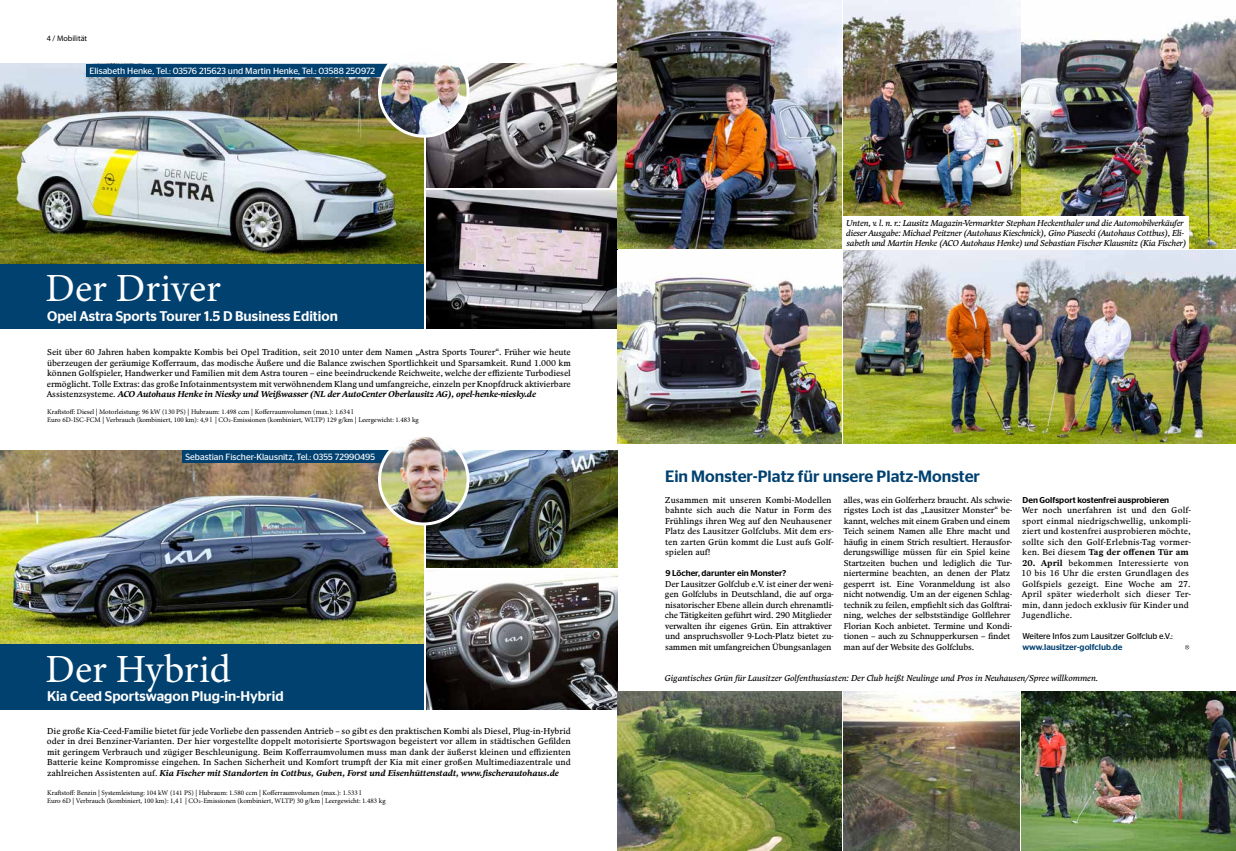
<style>
.page{position:relative;width:1236px;height:851px;background:#fff}
.page>*{position:absolute;margin:0;border:0;box-sizing:border-box;transform-origin:0 0}
.t1{font:40px "Minion Pro";color:#fff}
.t2{font:500 16.4px "Stag Sans";color:#004170}
.t3{font:500 14px "Stag Sans";color:#fff}
.t4{font:9px "Stag Sans";color:#fff}
.t5{font:8.5px/10.5px "Comenia Text Pro";letter-spacing:-.02em;color:#000;text-align:justify}
.t6{font:italic 8.5px/10px "Comenia Text Pro";letter-spacing:-.02em;color:#000}
.t7{font:8.5px/10.5px "Comenia Text Pro";color:#000}
.t8{font:8.5px/10.5px "Comenia Text Pro";letter-spacing:.01em;color:#000}
.t9{font:italic 8.5px "Comenia Text Pro";color:#000}
.t10{font:500 8.5px "Stag Sans";color:#000}
.t11{font:8.5px "Stag Sans";color:#000}
.t12{font:500 8.5px "Stag Sans";color:#004170}
.t13{font:8px "Myriad Pro";color:#000}
.t14{font:7px/8.4px "Minion Pro";color:#000}
.s1{font-weight:700;font-style:italic}
.s2{font-weight:700}
</style>
<div class="page">
<img style="left:427px;top:450px;width:191px;height:117px">
<img style="left:427px;top:573px;width:191px;height:136px">
<img style="left:0;top:450px;width:424px;height:194px">
<div style="left:0;top:644px;width:424px;height:65px;background:#004170"></div>
<div style="left:182px;top:450px;width:212px;height:13px;background:#004170"></div>
<img style="left:379px;top:435px;width:89px;height:89px;border-radius:44px">
<div style="left:378px;top:434px;width:92px;height:91px;border:3px solid #fff;border-radius:50%"></div>
<img style="left:427px;top:64px;width:191px;height:123px">
<img style="left:427px;top:190px;width:191px;height:138px">
<img style="left:0;top:64px;width:424px;height:200px">
<div style="left:0;top:264px;width:424px;height:64px;background:#004170"></div>
<div style="left:86px;top:64px;width:306px;height:13px;background:#004170"></div>
<img style="left:379px;top:47px;width:89px;height:89px;border-radius:44px">
<div style="left:378px;top:46px;width:92px;height:92px;border:3px solid #fff;border-radius:50%"></div>
<img style="left:618px;top:277px;width:223px;height:167px">
<img style="left:843px;top:250px;width:393px;height:194px">
<img style="left:618px;top:0;width:402px;height:248px">
<img style="left:1022px;top:17px;width:214px;height:231px">
<img style="left:843px;top:691px;width:177px;height:159px">
<img style="left:1022px;top:691px;width:214px;height:159px">
<svg style="left:1185px;top:645px;width:4px;height:4px"></svg>
<div style="left:843px;top:216px;width:346px;height:32px;background:#fff"></div>
<img style="left:618px;top:691px;width:223px;height:159px">
<p class="t13" style="left:47px;top:33px;width:42px">4 / Mobilität</p>
<p class="t4" style="left:89px;top:66px;width:287px">Elisabeth Henke, Tel.: 03576 215623 und Martin Henke, Tel.: 03588 250972</p>
<h1 class="t1" style="left:45px;top:261px;width:177px">Der Driver</h1>
<h3 class="t3" style="left:47px;top:308px;width:292px">Opel Astra Sports Tourer 1.5 D Business Edition</h3>
<p class="t5" style="left:47px;top:347px;width:526px">Seit über 60 Jahren haben kompakte Kombis bei Opel Tradition, seit 2010 unter dem Namen „Astra Sports Tourer“. Früher wie heute überzeugen der geräumige Kofferraum, das modische Äußere und die Balance zwischen Sportlichkeit und Sparsamkeit. Rund 1.000 km können Golfspieler, Handwerker und Familien mit dem Astra touren – eine beeindruckende Reichweite, welche der effiziente Turbodiesel ermöglicht. Tolle Extras: das große Infotainmentsystem mit verwöhnendem Klang und umfangreiche, einzeln per Knopfdruck aktivierbare Assistenzsysteme. <span class="s1">ACO Autohaus Henke in Niesky und Weißwasser (NL der AutoCenter Oberlausitz AG), opel-henke-niesky.de</span></p>
<p class="t14" style="left:47px;top:407px;width:373px">Kraftstoff: Diesel | Motorleistung: 96 kW (130 PS) | Hubraum: 1.498 ccm | Kofferraumvolumen (max.): 1.634 l<br>Euro 6D-ISC-FCM | Verbrauch (kombiniert, 100 km): 4,9 l | CO2-Emissionen (kombiniert, WLTP) 129 g/km | Leergewicht: 1.483 kg</p>
<p class="t4" style="left:185px;top:452px;width:191px">Sebastian Fischer-Klausnitz, Tel.: 0355 72990495</p>
<h1 class="t1" style="left:45px;top:642px;width:187px">Der Hybrid</h1>
<h3 class="t3" style="left:47px;top:688px;width:238px">Kia Ceed Sportswagon Plug-in-Hybrid</h3>
<p class="t5" style="left:47px;top:725px;width:525px">Die große Kia-Ceed-Familie bietet für jede Vorliebe den passenden Antrieb – so gibt es den praktischen Kombi als Diesel, Plug-in-Hybrid oder in drei Benziner-Varianten. Der hier vorgestellte doppelt motorisierte Sportswagon begeistert vor allem in städtischen Gefilden mit geringem Verbrauch und zügiger Beschleunigung. Beim Kofferraumvolumen muss man dank der äußerst kleinen und effizienten Batterie keine Kompromisse eingehen. In Sachen Sicherheit und Komfort trumpft der Kia mit einer großen Multimediazentrale und zahlreichen Assistenten auf. <span class="s1">Kia Fischer mit Standorten in Cottbus, Guben, Forst und Eisenhüttenstadt, www.fischerautohaus.de</span></p>
<p class="t14" style="left:47px;top:788px;width:340px">Kraftstoff: Benzin | Systemleistung: 104 kW (141 PS) | Hubraum: 1.580 ccm | Kofferraumvolumen (max.): 1.533 l<br>Euro 6D | Verbrauch (kombiniert, 100 km): 1,4 l | CO2-Emissionen (kombiniert, WLTP) 30 g/km | Leergewicht: 1.483 kg</p>
<p class="t6" style="left:846px;top:218px;width:342px">Unten, v. l. n. r.: Lausitz Magazin-Vermarkter Stephan Heckenthaler und die Automobilverkäufer dieser Ausgabe: Michael Peitzner (Autohaus Kieschnick), Gino Piasecki (Autohaus Cottbus), Eli&shy;sabeth und Martin Henke (ACO Autohaus Henke) und Sebastian Fischer Klausnitz (Kia Fischer)</p>
<h2 class="t2" style="left:665px;top:466px;width:316px">Ein Monster-Platz für unsere Platz-Monster</h2>
<p class="t5" style="left:843px;top:494px;width:171px;text-align:left">alles, was ein Golferherz braucht. Als schwie&shy;rigstes Loch ist das „Lausitzer Monster“ be&shy;kannt, welches mit einem Graben und einem Teich seinem Namen alle Ehre macht und häufig in einem Strich resultiert. Herausfor&shy;derungswillige müssen für ein Spiel keine Startzeiten buchen und lediglich die Tur&shy;niertermine beachten, an denen der Platz gesperrt ist. Eine Voranmeldung ist also nicht notwendig. Um an der eigenen Schlag&shy;technik zu feilen, empfiehlt sich das Golftrai&shy;ning, welches der selbstständige Golflehrer Florian Koch anbietet. Termine und Kondi&shy;tionen – auch zu Schnupperkursen – findet man auf der Website des Golfclubs.</p>
<p class="t10" style="left:1023px;top:494px;width:148px">Den Golfsport kostenfrei ausprobieren</p>
<p class="t7" style="left:665px;top:494px;width:170px">Zusammen mit unseren Kombi-Modellen bahnte sich auch die Natur in Form des Frühlings ihren Weg auf den Neuhausener Platz des Lausitzer Golfclubs. Mit dem ers&shy;ten zarten Grün kommt die Lust aufs Golf&shy;spielen auf!</p>
<p class="t10" style="left:665px;top:568px;width:123px">9 Löcher, darunter ein Monster?</p>
<p class="t5" style="left:665px;top:578px;width:171px;text-align:left">Der Lausitzer Golfclub e.V. ist einer der weni&shy;gen Golfclubs in Deutschland, die auf orga&shy;nisatorischer Ebene allein durch ehrenamtli&shy;che Tätigkeiten geführt wird. 290 Mitglieder verwalten ihr eigenes Grün. Ein attraktiver und anspruchsvoller 9-Loch-Platz bietet zu&shy;sammen mit umfangreichen Übungsanlagen</p>
<p class="t5" style="left:1022px;top:505px;width:170px">Wer noch unerfahren ist und den Golf&shy;sport einmal niedrigschwellig, unkompli&shy;ziert und kostenfrei ausprobieren möchte, sollte sich den Golf-Erlebnis-Tag vormer&shy;ken. Bei diesem <span class="s2">Tag der offenen Tür am</span></p>
<p class="t8" style="left:1021px;top:557px;width:171px"><span class="s2">20. April</span> bekommen Interessierte von 10 bis 16 Uhr die ersten Grundlagen des Golfspiels gezeigt. Eine Woche am 27.<br>April später wiederholt sich dieser Ter&shy;min, dann jedoch exklusiv für Kinder und Jugendliche.</p>
<p class="t11" style="left:1022px;top:631px;width:152px">Weitere Infos zum Lausitzer Golfclub e.V.:</p>
<p class="t12" style="left:1022px;top:641px;width:102px">www.lausitzer-golfclub.de</p>
<p class="t9" style="left:665px;top:672px;width:435px">Gigantisches Grün für Lausitzer Golfenthusiasten: Der Club heißt Neulinge und Pros in Neuhausen/Spree willkommen.</p>
</div>
